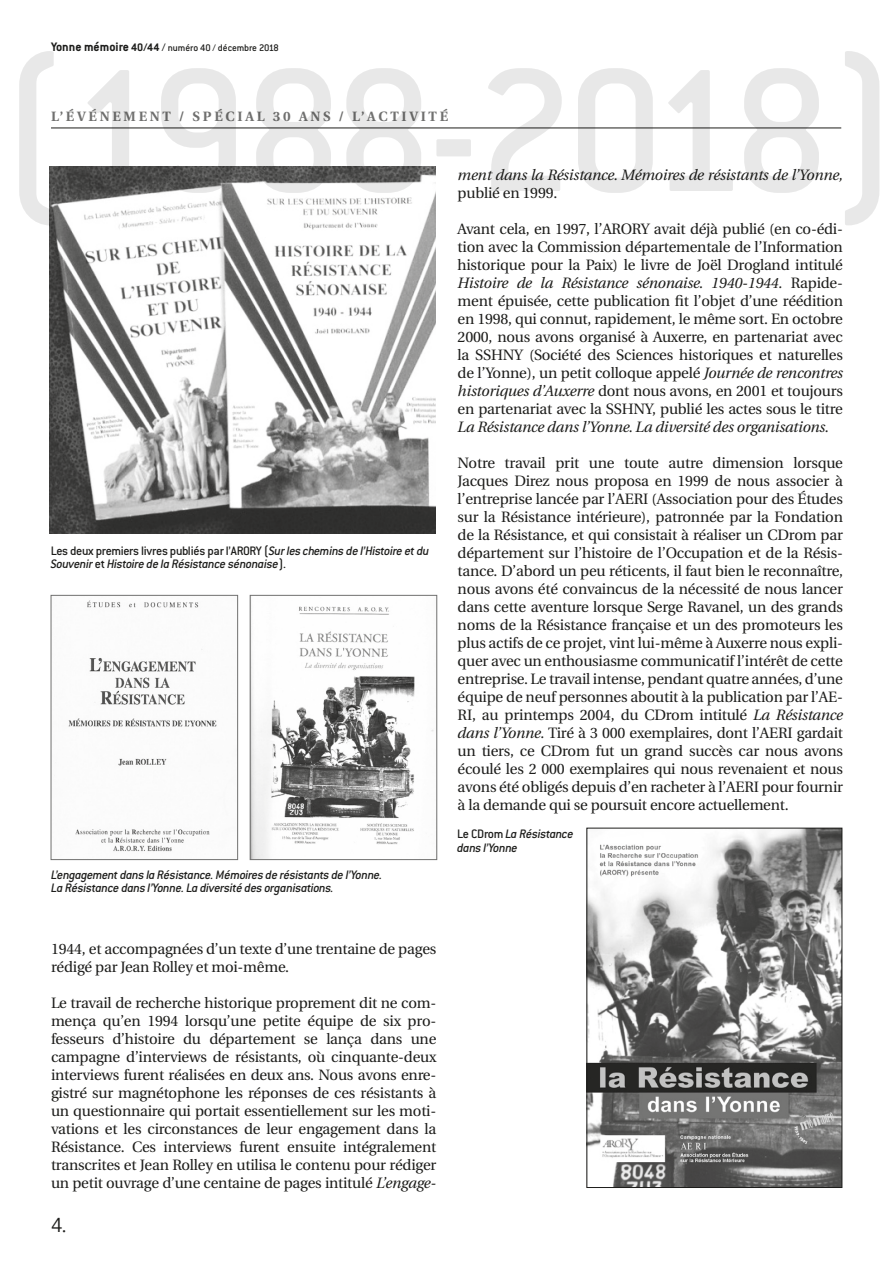
<style>
.page{position:relative;width:893px;height:1263px;background:#fff}
.page>*{position:absolute;margin:0;border:0;box-sizing:border-box;transform-origin:0 0}
.t1{font:300 22.5px "Conduit ITC";color:#1d1d1b}
.t2{font:15px/18px "Utopia";letter-spacing:-.015em;color:#1d1d1b;text-align:justify}
.t3{font:italic 15px "Utopia";letter-spacing:-.015em;color:#1d1d1b}
.t4{font:italic 500 13.5px/13.5px "Conduit ITC";letter-spacing:-.025em;color:#1d1d1b}
.t5{font:700 13.5px "Utopia";letter-spacing:.2em;color:#70706f}
.t6{font:500 10.5px "Conduit ITC";letter-spacing:-.01em;color:#1d1d1b}
.s1{font-weight:700;font-size:13.5px}
.s2{font-weight:700;font-size:12px}
.s3{font-size:12px}
.s4{font-style:normal}
.s5{font-style:italic}
</style>
<div class="page">
<img style="left:50px;top:225px;width:386px;height:308px">
<img style="left:68px;top:600px;width:149px;height:252px">
<div style="left:51px;top:595px;width:187px;height:265px;border:1px solid #70706f"></div>
<img style="left:252px;top:606px;width:182px;height:252px">
<div style="left:250px;top:595px;width:187px;height:265px;border:1px solid #70706f"></div>
<img style="left:589px;top:830px;width:251px;height:356px">
<div style="left:587px;top:828px;width:255px;height:360px;border:1px solid #1d1d1b"></div>
<svg style="left:19px;top:51px;width:860px;height:174px"></svg>
<p class="t6" style="left:51px;top:42px;width:229px"><span class="s1">Yonne mémoire</span> <span class="s2">40/44</span> <span class="s3">/</span> numéro 40 / décembre 2018</p>
<p class="t5" style="left:51px;top:108px;width:399px">L’ÉVÉNEMENT / SPÉCIAL 30 ANS / L’ACTIVITÉ</p>
<p class="t4" style="left:51px;top:543px;width:380px"><span class="s4">Les deux premiers livres publiés par l’ARORY (</span>Sur les chemins de l’Histoire et du<br>Souvenir <span class="s4">et</span> Histoire de la Résistance sénonaise<span class="s4">).</span></p>
<p class="t4" style="left:51px;top:868px;width:333px">L’engagement dans la Résistance. Mémoires de résistants de l’Yonne.<br>La Résistance dans l’Yonne. La diversité des organisations.</p>
<p class="t2" style="left:51px;top:940px;width:387px">1944, et accompagnées d’un texte d’une trentaine de pages rédigé par Jean Rolley et moi-même.</p>
<p class="t2" style="left:51px;top:994px;width:387px">Le travail de recherche historique proprement dit ne com&shy;mença qu’en 1994 lorsqu’une petite équipe de six pro&shy;fesseurs d’histoire du département se lança dans une campagne d’interviews de résistants, où cinquante-deux interviews furent réalisées en deux ans. Nous avons enre&shy;gistré sur magnétophone les réponses de ces résistants à un questionnaire qui portait essentiellement sur les moti&shy;vations et les circonstances de leur engagement dans la Résistance. Ces interviews furent ensuite intégralement transcrites et Jean Rolley en utilisa le contenu pour rédiger un petit ouvrage d’une centaine de pages intitulé <span class="s5">L’engage-</span></p>
<h1 class="t1" style="left:51px;top:1213px;width:17px">4.</h1>
<p class="t3" style="left:458px;top:167px;width:387px">ment dans la Résistance. Mémoires de résistants de l’Yonne,</p>
<p class="t2" style="left:458px;top:184px;width:101px">publié en 1999.</p>
<p class="t2" style="left:458px;top:220px;width:387px">Avant cela, en 1997, l’ARORY avait déjà publié (en co-édi&shy;tion avec la Commission départementale de l’Information historique pour la Paix) le livre de Joël Drogland intitulé <span class="s5">Histoire de la Résistance sénonaise. 1940-1944.</span> Rapide&shy;ment épuisée, cette publication fit l’objet d’une réédition en 1998, qui connut, rapidement, le même sort. En octobre 2000, nous avons organisé à Auxerre, en partenariat avec la SSHNY (Société des Sciences historiques et naturelles de l’Yonne), un petit colloque appelé <span class="s5">Journée de rencontres historiques d’Auxerre</span> dont nous avons, en 2001 et toujours en partenariat avec la SSHNY, publié les actes sous le titre</p>
<p class="t3" style="left:458px;top:419px;width:373px">La Résistance dans l’Yonne. La diversité des organisations.</p>
<p class="t2" style="left:458px;top:454px;width:387px">Notre travail prit une toute autre dimension lorsque Jacques Direz nous proposa en 1999 de nous associer à l’entreprise lancée par l’AERI (Association pour des Études sur la Résistance intérieure), patronnée par la Fondation de la Résistance, et qui consistait à réaliser un CDrom par département sur l’histoire de l’Occupation et de la Résis&shy;tance. D’abord un peu réticents, il faut bien le reconnaître, nous avons été convaincus de la nécessité de nous lancer dans cette aventure lorsque Serge Ravanel, un des grands noms de la Résistance française et un des promoteurs les plus actifs de ce projet, vint lui-même à Auxerre nous expli&shy;quer avec un enthousiasme communicatif l’intérêt de cette entreprise. Le travail intense, pendant quatre années, d’une équipe de neuf personnes aboutit à la publication par l’AE-RI, au printemps 2004, du CDrom intitulé <span class="s5">La Résistance dans l’Yonne.</span> Tiré à 3 000 exemplaires, dont l’AERI gardait un tiers, ce CDrom fut un grand succès car nous avons écoulé les 2 000 exemplaires qui nous revenaient et nous avons été obligés depuis d’en racheter à l’AERI pour fournir à la demande qui se poursuit encore actuellement.</p>
<p class="t4" style="left:457px;top:827px;width:118px"><span class="s4">Le CDrom</span> La Résistance dans l’Yonne</p>
</div>
